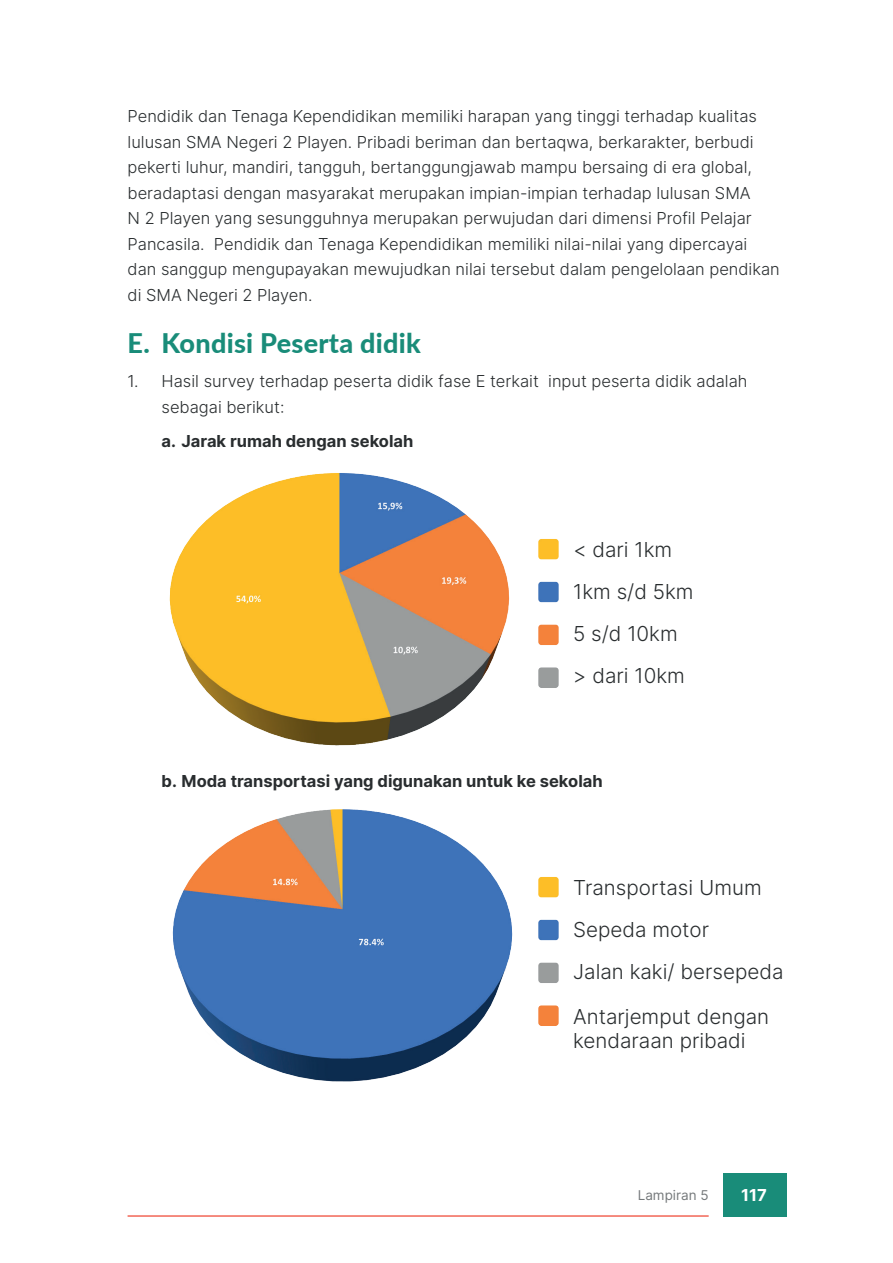
<style>
.page{position:relative;width:893px;height:1263px;background:#fff}
.page>*{position:absolute;margin:0;border:0;box-sizing:border-box;transform-origin:0 0}
.t1{font:800 27px "Lato";letter-spacing:.01em;color:#198c79}
.t2{font:300 20.7px/41.8px "Inter";color:#292d2f}
.t3{font:300 16.5px/25.5px "Inter";color:#292d2f}
.t4{font:700 16.5px "Inter";color:#292d2f}
.t5{font:700 16.5px "Inter";color:#fff}
.t6{font:13.5px "Inter";color:#75797b}
</style>
<div class="page">
<img style="left:169px;top:473px;width:390px;height:273px">
<img style="left:172px;top:809px;width:387px;height:273px">
<div style="left:723px;top:1173px;width:64px;height:44px;background:#198c79"></div>
<hr style="left:128px;top:1215px;width:581px;height:2px;background:#f26656">
<p class="t3" style="left:128px;top:103px;width:654px">Pendidik dan Tenaga Kependidikan memiliki harapan yang tinggi terhadap kualitas lulusan SMA Negeri 2 Playen. Pribadi beriman dan bertaqwa, berkarakter, berbudi pekerti luhur, mandiri, tangguh, bertanggungjawab mampu bersaing di era global, beradaptasi dengan masyarakat merupakan impian-impian terhadap lulusan SMA<br>N 2 Playen yang sesungguhnya merupakan perwujudan dari dimensi Profil Pelajar Pancasila. Pendidik dan Tenaga Kependidikan memiliki nilai-nilai yang dipercayai dan sanggup mengupayakan mewujudkan nilai tersebut dalam pengelolaan pendikan di SMA Negeri 2 Playen.</p>
<h1 class="t1" style="left:128px;top:324px;width:295px">E. Kondisi Peserta didik</h1>
<p class="t3" style="left:162px;top:368px;width:587px;text-indent:-34px">1. Hasil survey terhadap peserta didik fase E terkait input peserta didik adalah sebagai berikut:</p>
<p class="t4" style="left:162px;top:429px;width:253px">a. Jarak rumah dengan sekolah</p>
<p class="t2" style="left:573px;top:528px;width:122px">&lt; dari 1km<br>1km s/d 5km<br>5 s/d 10km &gt; dari 10km</p>
<p class="t4" style="left:162px;top:769px;width:443px">b. Moda transportasi yang digunakan untuk ke sekolah</p>
<p class="t2" style="left:573px;top:866px;width:212px">Transportasi Umum<br>Sepeda motor<br>Jalan kaki/ bersepeda</p>
<p class="t2" style="left:573px;top:1004px;width:197px;line-height:24px">Antarjemput dengan kendaraan pribadi</p>
<p class="t6" style="left:638px;top:1186px;width:72px">Lampiran 5</p>
<p class="t5" style="left:741px;top:1183px;width:27px">117</p>
</div>
